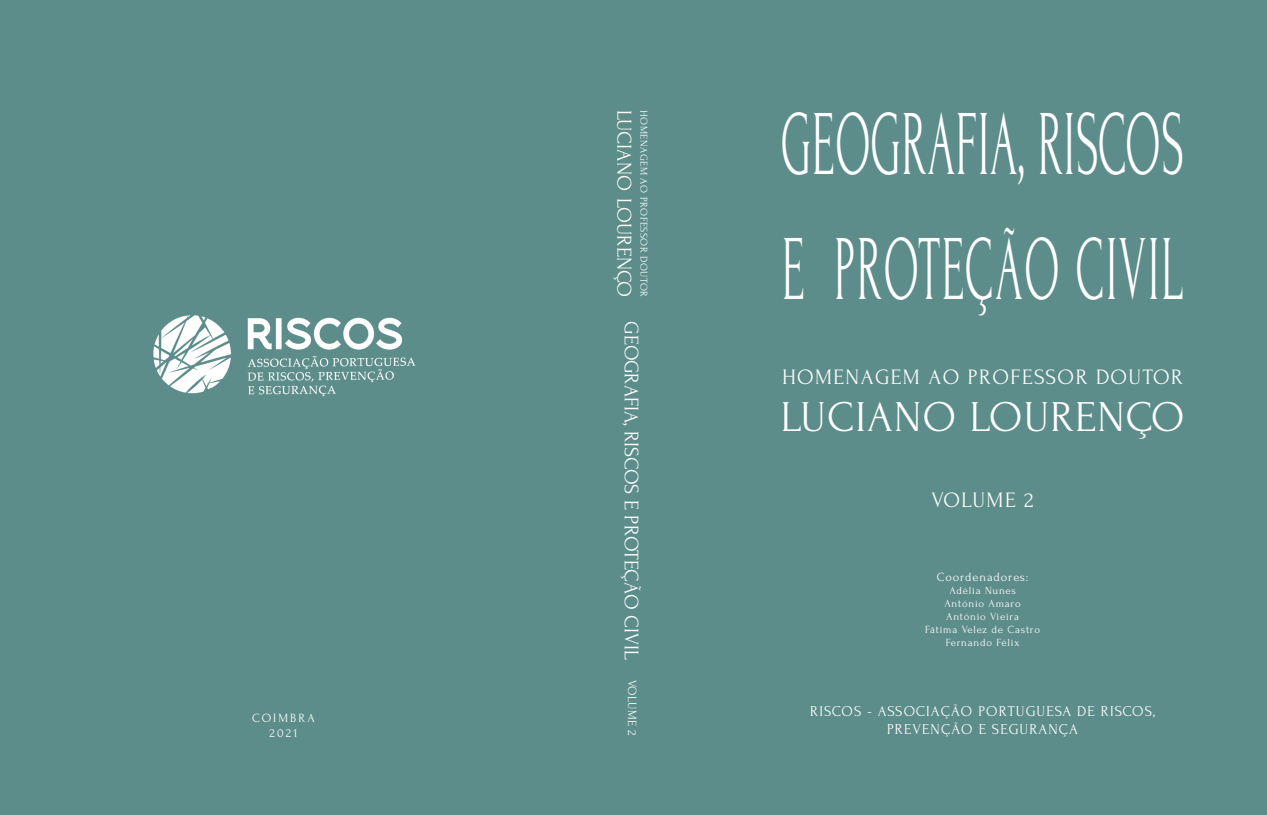
<style>
.page{position:relative;width:1267px;height:815px;background:#5d8d8a}
.page>*{position:absolute;margin:0;border:0;box-sizing:border-box;transform-origin:0 0}
.t1{font:92.5px/125px "Forum";letter-spacing:.02em;color:#fff;scale:.5 1}
.t2{font:43.75px "Forum";letter-spacing:.025em;color:#fff}
.t3{font:21.88px "Forum";letter-spacing:.065em;color:#fff}
.t4{font:21px "Forum";color:#fff}
.t5{font:20.62px "Forum";color:#fff}
.t6{font:15px/18px "Forum";letter-spacing:.07em;color:#fff}
.t7{font:12.5px "Forum";letter-spacing:.115em;color:#fff}
.t8{font:12.5px/15px "Forum";letter-spacing:.165em;color:#fff;text-align:center}
.t9{font:10.88px/13px "Forum";letter-spacing:.07em;color:#fff;text-align:center}
.t10{font:10.5px "Forum";letter-spacing:.045em;color:#fff}
</style>
<div class="page">
<img style="left:151px;top:313px;width:265px;height:86px">
<p class="t8" style="left:252px;top:710px;width:64px">COIMBRA<br>2021</p>
<h3 class="t4" style="left:635px;top:110px;width:189px;rotate:90deg">LUCIANO LOURENÇO</h3>
<p class="t10" style="left:649px;top:110px;width:188px;rotate:90deg">HOMENAGEM AO PROFESSOR DOUTOR</p>
<h3 class="t5" style="left:642px;top:321px;width:340px;rotate:90deg">GEOGRAFIA, RISCOS E PROTEÇÃO CIVIL</h3>
<p class="t7" style="left:639px;top:680px;width:58px;rotate:90deg">VOLUME 2</p>
<h1 class="t1" style="left:781px;top:84px;width:808px">GEOGRAFIA, RISCOS<br>E PROTEÇÃO CIVIL</h1>
<h3 class="t3" style="left:782px;top:365px;width:403px">HOMENAGEM AO PROFESSOR DOUTOR</h3>
<h2 class="t2" style="left:781px;top:394px;width:405px">LUCIANO LOURENÇO</h2>
<h3 class="t3" style="left:931px;top:488px;width:104px">VOLUME 2</h3>
<p class="t7" style="left:936px;top:570px;width:93px">COORDENADORES:</p>
<p class="t9" style="left:925px;top:584px;width:116px">ADÉLIA NUNES<br>ANTÓNIO AMARO<br>ANTÓNIO VIEIRA<br>FÁTIMA VELEZ DE CASTRO<br>FERNANDO FÉLIX</p>
<h3 class="t6" style="left:810px;top:703px;width:10px">RISCOS</h3>
<h3 class="t6" style="left:887px;top:703px;width:269px;text-indent:-20px">- ASSOCIAÇÃO PORTUGUESA DE RISCOS,<br>PREVENÇÃO E SEGURANÇA</h3>
</div>
